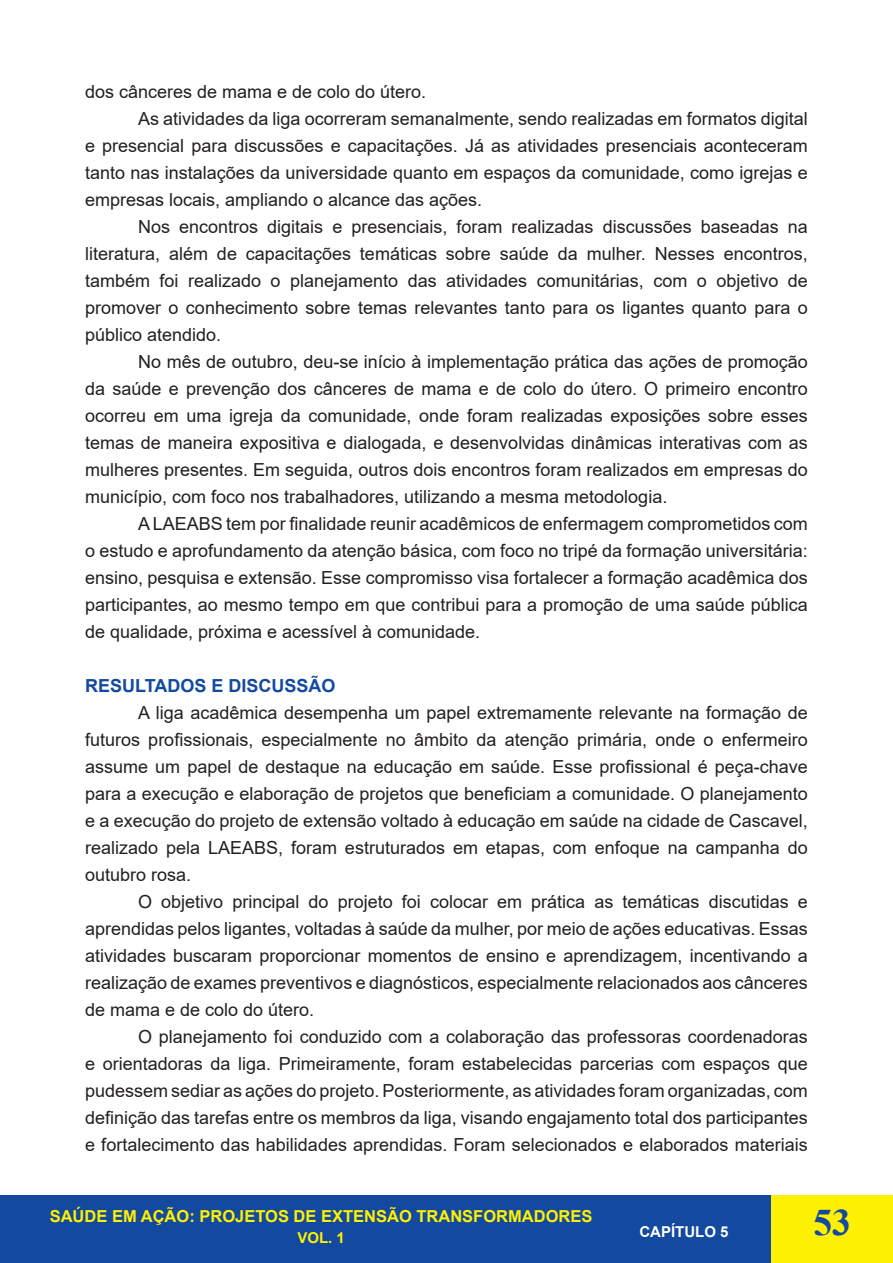
<style>
.page{position:relative;width:893px;height:1263px;background:#fff}
.page>*{position:absolute;margin:0;border:0;box-sizing:border-box;transform-origin:0 0}
.t1{font:700 37.5px "Times New Roman";color:#13499f}
.Normal__Web{font:18px/27px "Arial";color:#231f20;text-align:justify}
.t2{font:700 18px "Arial";color:#13499f}
.t3{font:700 16.5px "Arial";color:#fff101}
.t4{font:700 15px "Arial";color:#fff}
.t5{font:700 15px "Arial";color:#fff101}
</style>
<div class="page">
<div style="left:0;top:1196px;width:893px;height:67px;background:#13499f"></div>
<hr style="left:0;top:1196px;width:1px;height:67px;background:#fff101">
<div style="left:771px;top:1196px;width:122px;height:67px;background:#fff101"></div>
<p class="Normal__Web" style="left:85px;top:78px;width:343px">dos cânceres de mama e de colo do útero.</p>
<p class="Normal__Web" style="left:85px;top:105px;width:724px;text-indent:53px">As atividades da liga ocorreram semanalmente, sendo realizadas em formatos digital e presencial para discussões e capacitações. Já as atividades presenciais aconteceram tanto nas instalações da universidade quanto em espaços da comunidade, como igrejas e empresas locais, ampliando o alcance das ações.</p>
<p class="Normal__Web" style="left:85px;top:213px;width:724px;text-indent:53px">Nos encontros digitais e presenciais, foram realizadas discussões baseadas na literatura, além de capacitações temáticas sobre saúde da mulher. Nesses encontros, também foi realizado o planejamento das atividades comunitárias, com o objetivo de promover o conhecimento sobre temas relevantes tanto para os ligantes quanto para o público atendido.</p>
<p class="Normal__Web" style="left:85px;top:348px;width:724px;text-indent:53px">No mês de outubro, deu-se início à implementação prática das ações de promoção da saúde e prevenção dos cânceres de mama e de colo do útero. O primeiro encontro ocorreu em uma igreja da comunidade, onde foram realizadas exposições sobre esses temas de maneira expositiva e dialogada, e desenvolvidas dinâmicas interativas com as mulheres presentes. Em seguida, outros dois encontros foram realizados em empresas do município, com foco nos trabalhadores, utilizando a mesma metodologia.</p>
<p class="Normal__Web" style="left:85px;top:510px;width:724px;text-indent:53px">A LAEABS tem por finalidade reunir acadêmicos de enfermagem comprometidos com o estudo e aprofundamento da atenção básica, com foco no tripé da formação universitária: ensino, pesquisa e extensão. Esse compromisso visa fortalecer a formação acadêmica dos participantes, ao mesmo tempo em que contribui para a promoção de uma saúde pública de qualidade, próxima e acessível à comunidade.</p>
<p class="t2" style="left:85px;top:673px;width:252px">RESULTADOS E DISCUSSÃO</p>
<p class="Normal__Web" style="left:85px;top:699px;width:724px;text-indent:53px">A liga acadêmica desempenha um papel extremamente relevante na formação de futuros profissionais, especialmente no âmbito da atenção primária, onde o enfermeiro assume um papel de destaque na educação em saúde. Esse profissional é peça-chave para a execução e elaboração de projetos que beneficiam a comunidade. O planejamento e a execução do projeto de extensão voltado à educação em saúde na cidade de Cascavel, realizado pela LAEABS, foram estruturados em etapas, com enfoque na campanha do outubro rosa.</p>
<p class="Normal__Web" style="left:85px;top:888px;width:724px;text-indent:53px">O objetivo principal do projeto foi colocar em prática as temáticas discutidas e aprendidas pelos ligantes, voltadas à saúde da mulher, por meio de ações educativas. Essas atividades buscaram proporcionar momentos de ensino e aprendizagem, incentivando a realização de exames preventivos e diagnósticos, especialmente relacionados aos cânceres de mama e de colo do útero.</p>
<p class="Normal__Web" style="left:85px;top:1023px;width:724px;text-indent:53px">O planejamento foi conduzido com a colaboração das professoras coordenadoras e orientadoras da liga. Primeiramente, foram estabelecidas parcerias com espaços que pudessem sediar as ações do projeto. Posteriormente, as atividades foram organizadas, com definição das tarefas entre os membros da liga, visando engajamento total dos participantes e fortalecimento das habilidades aprendidas. Foram selecionados e elaborados materiais</p>
<p class="t3" style="left:50px;top:1205px;width:544px">SAÚDE EM AÇÃO: PROJETOS DE EXTENSÃO TRANSFORMADORES</p>
<p class="t5" style="left:297px;top:1227px;width:49px">VOL. 1</p>
<p class="t4" style="left:639px;top:1221px;width:91px">CAPÍTULO 5</p>
<h1 class="t1" style="left:813px;top:1195px;width:39px">53</h1>
</div>
